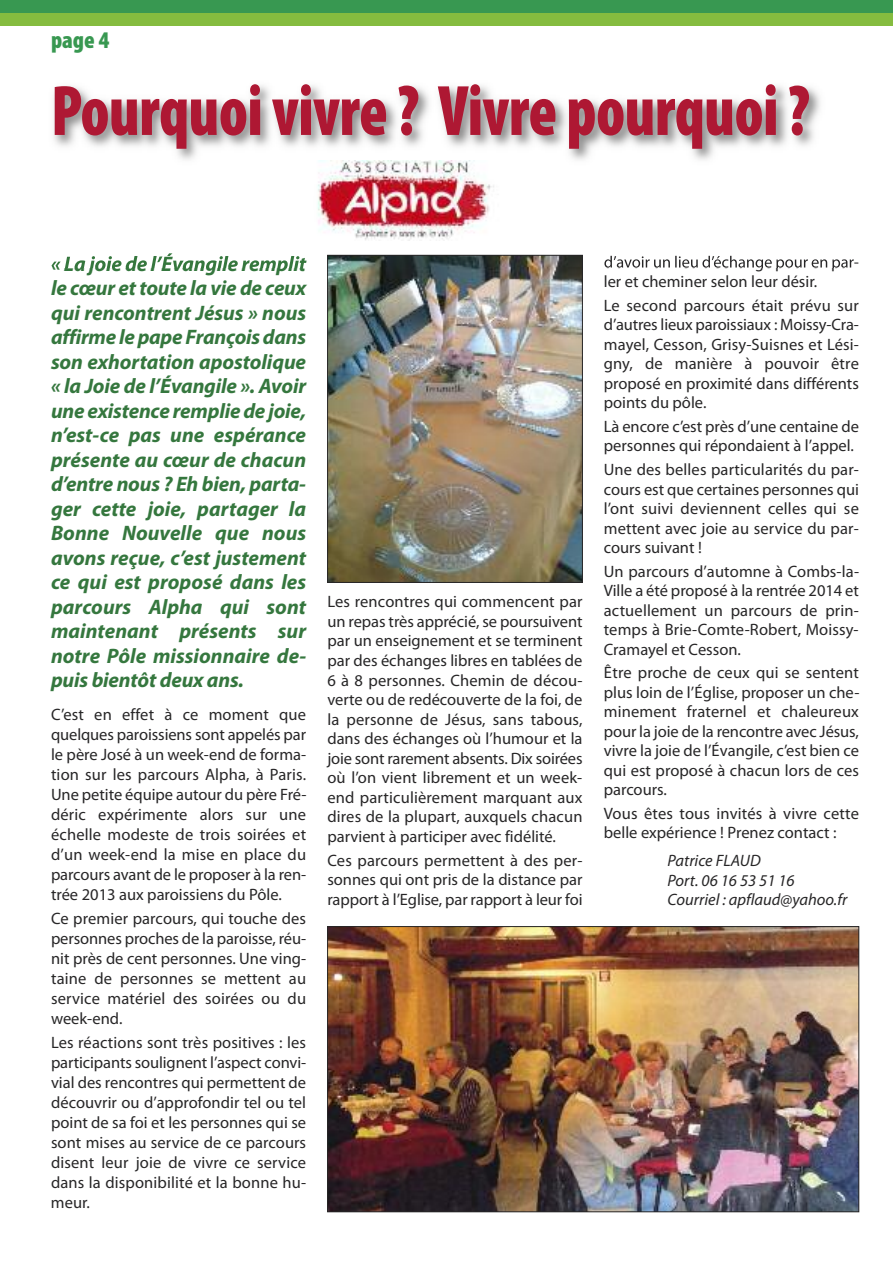
<style>
.page{position:relative;width:893px;height:1263px;background:#fff}
.page>*{position:absolute;margin:0;border:0;box-sizing:border-box;transform-origin:0 0}
.t1{font:900 condensed 72px "Myriad Pro";letter-spacing:-.01em;color:#ae1833;scale:.9 1}
.t2{font:900 condensed 24px "Myriad Pro";color:#389851}
.t3{font:italic 700 21px/24.5px "Myriad Pro";color:#35773e;text-align:justify}
.t4{font:16.5px/19.5px "Myriad Pro";color:#272627;text-align:justify}
.t5{font:italic 16.5px/19.5px "Myriad Pro";color:#272627}
</style>
<div class="page">
<div style="left:0;top:0;width:893px;height:13px;background:#389851"></div>
<div style="left:0;top:13px;width:893px;height:13px;background:#85bc3f"></div>
<img style="left:53px;top:85px;width:806px;height:182px">
<svg style="left:51px;top:262px;width:10px;height:5px"></svg>
<img style="left:64px;top:256px;width:98px;height:11px">
<img style="left:162px;top:253px;width:11px;height:14px">
<img style="left:173px;top:256px;width:134px;height:11px">
<img style="left:604px;top:256px;width:117px;height:11px">
<img style="left:295px;top:161px;width:219px;height:79px">
<img style="left:329px;top:928px;width:528px;height:282px">
<div style="left:327px;top:926px;width:532px;height:286px;border:1px solid #272627"></div>
<img style="left:329px;top:257px;width:252px;height:324px">
<div style="left:327px;top:255px;width:256px;height:328px;border:1px solid #272627"></div>
<h2 class="t2" style="left:51px;top:31px;width:60px">page 4</h2>
<h1 class="t1" style="left:51px;top:86px;width:845px">Pourquoi vivre ? Vivre pourquoi?</h1>
<p class="t3" style="left:51px;top:253px;width:257px">« La joie de l’Évangile remplit le cœur et toute la vie de ceux qui rencontrent Jésus » nous affirme lepape Françoisdans son exhortation apostolique « la Joie de l’Évangile ». Avoir une existence rempliede joie, n’est-ce pas une espérance présente au cœur de chacun d’entre nous ? Eh bien, parta&shy;ger cette joie, partager la Bonne Nouvelle que nous avons reçue, c’est justement ce qui est proposé dans les parcours Alpha qui sont maintenant présents sur notre Pôle missionnaire de&shy;puis bientôt deux ans.</p>
<p class="t4" style="left:51px;top:706px;width:257px;line-height:20px">C’est en effet à ce moment que quelques paroissiens sont appelés par le père José à un week-end de forma&shy;tion sur les parcours Alpha, à Paris. une petite équipe autour du père Fré&shy;déric expérimente alors sur une échelle modeste de trois soirées et d’un week-end la mise en place du parcours avant de le proposer à la ren&shy;trée 2013 aux paroissiens du Pôle.</p>
<p class="t4" style="left:51px;top:910px;width:257px;line-height:20px">Ce premier parcours, qui touche des personnes proches de la paroisse, réu&shy;nit près de cent personnes. une ving&shy;taine de personnes se mettent au service matériel des soirées ou du week-end.</p>
<p class="t4" style="left:51px;top:1034px;width:257px;line-height:20px">Les réactions sont très positives : les participants soulignent l’aspect convi&shy;vial des rencontres qui permettent de découvrir ou d’approfondir tel ou tel point de sa foi et les personnes qui se sont mises au service de ce parcours disent leur joie de vivre ce service dans la disponibilité et la bonne hu&shy;meur.</p>
<p class="t4" style="left:327px;top:593px;width:257px">Les rencontres qui commencent par un repas très apprécié, se poursuivent par un enseignement et se terminent par des échanges libres en tablées de 6 à 8 personnes. Chemin de décou&shy;verte ou de redécouverte de la foi, de la personne de Jésus, sans tabous, dans des échanges où l’humour et la joie sont rarement absents. Dix soirées où l’on vient librement et un week&shy;end particulièrement marquant aux dires de la plupart, auxquels chacun parvient à participer avec fidélité.</p>
<p class="t4" style="left:327px;top:852px;width:257px">Ces parcours permettent à des per&shy;sonnes qui ont pris de la distance par rapport à l’eglise, par rapport à leur foi</p>
<p class="t4" style="left:604px;top:271px;width:257px;line-height:23.7px">ler et cheminer selon leur désir.<br>Le second parcours était prévu sur</p>
<p class="t4" style="left:604px;top:316px;width:257px">d’autres lieux paroissiaux : moissy-Cra&shy;mayel, Cesson, Grisy-Suisnes et Lési&shy;gny, de manière à pouvoir être proposé en proximité dans différents points du pôle.</p>
<p class="t4" style="left:604px;top:418px;width:257px">Là encore c’est près d’une centaine de personnes qui répondaient à l’appel.</p>
<p class="t4" style="left:604px;top:461px;width:257px">une des belles particularités du par&shy;cours est que certaines personnes qui l’ont suivi deviennent celles qui se mettent avec joie au service du par&shy;cours suivant !</p>
<p class="t4" style="left:604px;top:563px;width:257px">un parcours d’automne à Combs-la-Ville a été proposé à la rentrée 2014 et actuellement un parcours de prin&shy;temps à Brie-Comte-Robert, moissy-Cramayel et Cesson.</p>
<p class="t4" style="left:604px;top:664px;width:257px">être proche de ceux qui se sentent plus loin de l’église, proposer un che&shy;minement fraternel et chaleureux pour la joie de la rencontre avec Jésus, vivre la joie de l’évangile, c’est bien ce qui est proposé à chacun lors de ces parcours.</p>
<p class="t4" style="left:604px;top:805px;width:257px">Vous êtes tous invités à vivre cette belle expérience ! Prenez contact :</p>
<p class="t5" style="left:668px;top:852px;width:181px">Patrice FLAUD<br>Port. 06 16 53 51 16<br>Courriel : apflaud@yahoo.fr</p>
</div>
